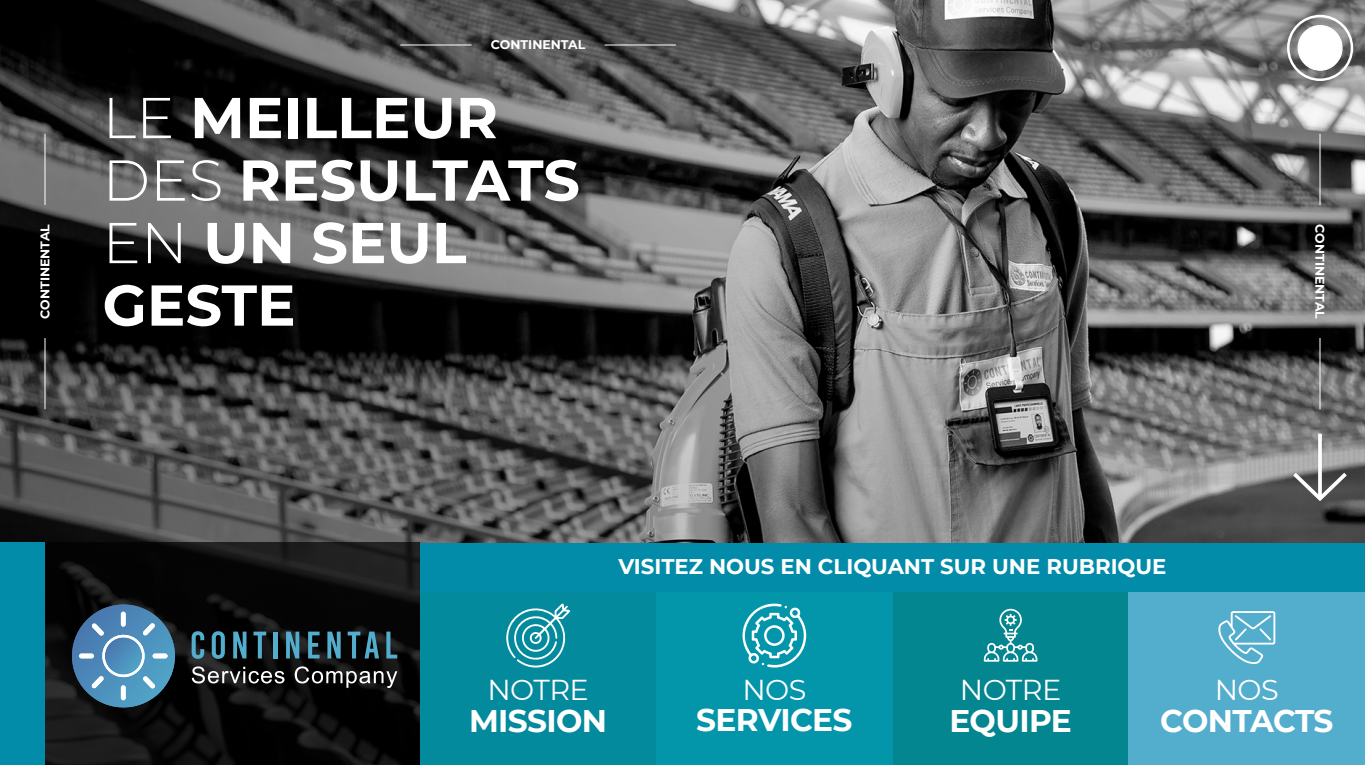
<style>
.page{position:relative;width:1365px;height:765px;background:#fff}
.page>*{position:absolute;margin:0;border:0;box-sizing:border-box;transform-origin:0 0}
.t1{font:700 57.5px/62.5px "Montserrat";color:#fff}
.t2{font:700 31.25px "Montserrat";letter-spacing:-.02em;color:#fff}
.t3{font:28.75px "Montserrat";letter-spacing:-.02em;color:#fff}
.t4{font:700 21.25px "Montserrat";color:#fff}
.t5{font:700 12.5px "Montserrat";color:#fff}
.s1{font-weight:300}
</style>
<div class="page">
<img style="left:0;top:0;width:1365px;height:543px">
<svg style="left:45px;top:542px;width:375px;height:223px;fill:#050505"></svg>
<div style="left:0;top:542px;width:45px;height:223px;background:#038caa"></div>
<hr style="left:45px;top:338px;width:1px;height:71px;background:#fff">
<hr style="left:45px;top:134px;width:1px;height:71px;background:#fff">
<hr style="left:400px;top:45px;width:72px;height:1px;background:#fff">
<hr style="left:605px;top:45px;width:71px;height:1px;background:#fff">
<hr style="left:1320px;top:134px;width:1px;height:71px;background:#fff">
<hr style="left:1320px;top:338px;width:1px;height:71px;background:#fff">
<div style="left:420px;top:543px;width:945px;height:50px;background:#038caa"></div>
<svg style="left:68px;top:605px;width:111px;height:106px"></svg>
<svg style="left:192px;top:631px;width:12px;height:28px"></svg>
<svg style="left:212px;top:631px;width:13px;height:28px"></svg>
<svg style="left:233px;top:632px;width:14px;height:26px"></svg>
<svg style="left:253px;top:632px;width:13px;height:26px"></svg>
<hr style="left:273px;top:632px;width:4px;height:26px;background:#53adcd">
<svg style="left:286px;top:632px;width:13px;height:26px"></svg>
<svg style="left:308px;top:632px;width:12px;height:26px"></svg>
<svg style="left:327px;top:632px;width:14px;height:26px"></svg>
<svg style="left:348px;top:632px;width:31px;height:26px"></svg>
<svg style="left:386px;top:632px;width:11px;height:26px"></svg>
<svg style="left:192px;top:666px;width:92px;height:17px"></svg>
<svg style="left:295px;top:666px;width:102px;height:22px"></svg>
<svg style="left:1289px;top:469px;width:62px;height:35px"></svg>
<svg style="left:1318px;top:434px;width:4px;height:64px"></svg>
<div style="left:1287px;top:15px;width:66px;height:66px;border:2px solid #fff;border-radius:50%"></div>
<div style="left:1298px;top:26px;width:44px;height:44px;background:#fff;border-radius:50%"></div>
<div style="left:1298px;top:25px;width:45px;height:46px;border:1px solid #fff;border-radius:50%"></div>
<div style="left:420px;top:593px;width:236px;height:172px;background:#038a9c"></div>
<svg style="left:506px;top:604px;width:64px;height:64px"></svg>
<div style="left:892px;top:593px;width:237px;height:172px;background:#03868f"></div>
<svg style="left:984px;top:608px;width:53px;height:54px"></svg>
<div style="left:1129px;top:593px;width:236px;height:172px;background:#53adcd"></div>
<svg style="left:1218px;top:611px;width:57px;height:53px"></svg>
<div style="left:656px;top:592px;width:236px;height:173px;background:#0395aa"></div>
<svg style="left:743px;top:604px;width:63px;height:64px"></svg>
<p class="t5" style="left:36px;top:319px;width:96px;rotate:-90deg">CONTINENTAL</p>
<p class="t5" style="left:491px;top:36px;width:96px">CONTINENTAL</p>
<p class="t1" style="left:102px;top:84px;width:479px"><span class="s1">LE</span> MEILLEUR<br><span class="s1">DES</span> RESULTATS<br><span class="s1">EN</span> UN SEUL</p>
<p class="t1" style="left:102px;top:271px;width:195px">GESTE</p>
<p class="t5" style="left:1329px;top:224px;width:96px;rotate:90deg">CONTINENTAL</p>
<p class="t4" style="left:618px;top:551px;width:550px">VISITEZ NOUS EN CLIQUANT SUR UNE RUBRIQUE</p>
<p class="t3" style="left:487px;top:670px;width:103px">NOTRE</p>
<p class="t2" style="left:469px;top:698px;width:140px">MISSION</p>
<p class="t3" style="left:742px;top:670px;width:66px">NOS</p>
<p class="t2" style="left:696px;top:698px;width:158px">SERVICES</p>
<p class="t3" style="left:960px;top:670px;width:103px">NOTRE</p>
<p class="t2" style="left:949px;top:698px;width:124px">EQUIPE</p>
<p class="t3" style="left:1215px;top:670px;width:66px">NOS</p>
<p class="t2" style="left:1160px;top:698px;width:175px">CONTACTS</p>
</div>
